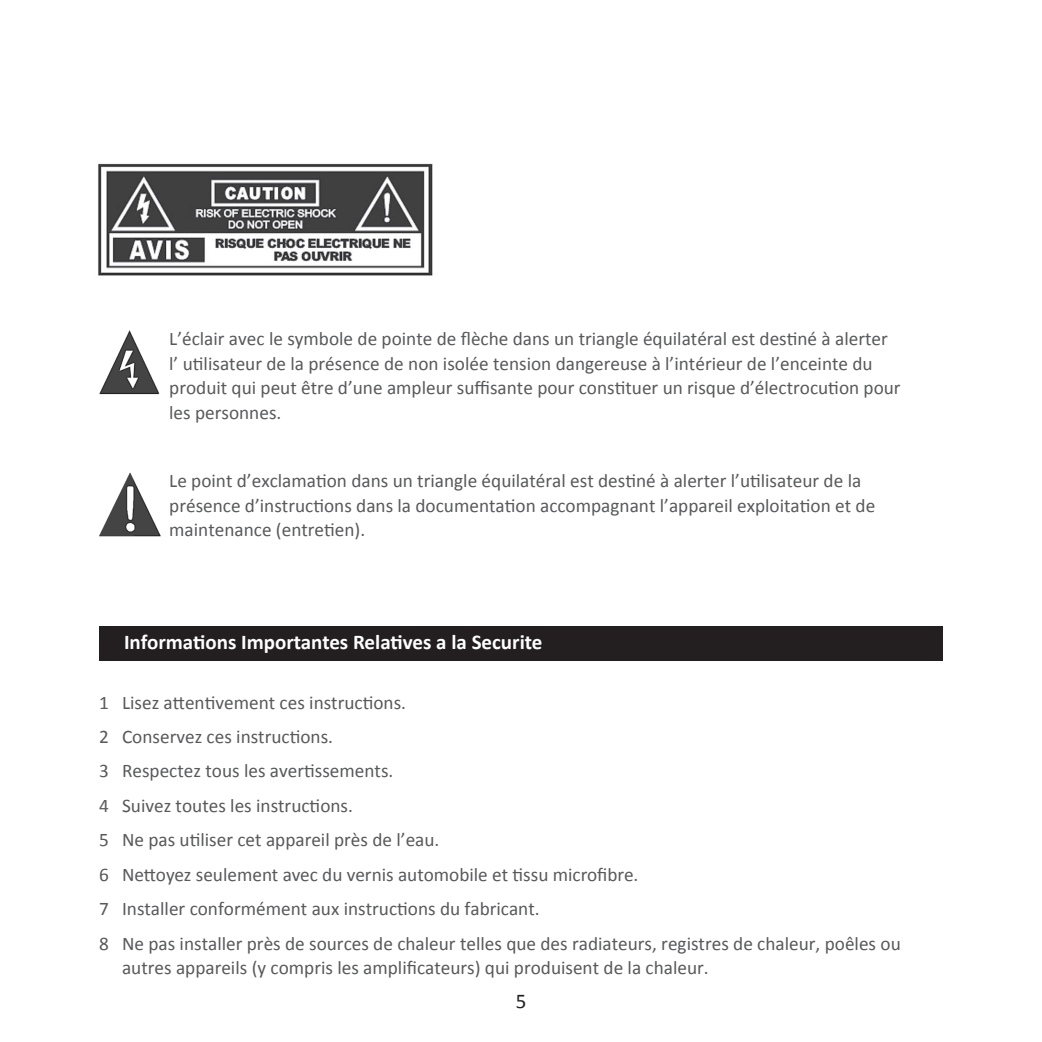
<style>
.page{position:relative;width:1042px;height:1042px;background:#fff}
.page>*{position:absolute;margin:0;border:0;box-sizing:border-box;transform-origin:0 0}
.t1{font:700 21px "Calibri";color:#fff}
.t2{font:21px "Calibri";color:#231f20}
.t3{font:19.25px/34.5px "Calibri";color:#58595b}
</style>
<div class="page">
<img style="left:98px;top:163px;width:335px;height:113px">
<img style="left:99px;top:472px;width:62px;height:65px">
<img style="left:99px;top:330px;width:61px;height:65px">
<div style="left:99px;top:626px;width:844px;height:34px;background:#231f20"></div>
<p class="t3" style="left:169px;top:326px;width:733px;line-height:24.5px">L’éclair avec le symbole de pointe de flèche dans un triangle équilatéral est destiné à alerter l’ utilisateur de la présence de non isolée tension dangereuse à l’intérieur de l’enceinte du produit qui peut être d’une ampleur suffisante pour constituer un risque d’électrocution pour les personnes.</p>
<p class="t3" style="left:169px;top:469px;width:707px;line-height:24.5px">Le point d’exclamation dans un triangle équilatéral est destiné à alerter l’utilisateur de la présence d’instructions dans la documentation accompagnant l’appareil exploitation et de maintenance (entretien).</p>
<p class="t1" style="left:124px;top:628px;width:420px">Informations Importantes Relatives a la Securite</p>
<p class="t3" style="left:99px;top:685px;width:803px">1 Lisez attentivement ces instructions.<br>2 Conservez ces instructions.<br>3 Respectez tous les avertissements.<br>4 Suivez toutes les instructions.<br>5 Ne pas utiliser cet appareil près de l’eau.<br>6 Nettoyez seulement avec du vernis automobile et tissu microfibre.<br>7 Installer conformément aux instructions du fabricant.<br>8 Ne pas installer près de sources de chaleur telles que des radiateurs, registres de chaleur, poêles ou</p>
<p class="t3" style="left:122px;top:950px;width:588px">autres appareils (y compris les amplificateurs) qui produisent de la chaleur.</p>
<p class="t2" style="left:516px;top:988px;width:12px">5</p>
</div>
